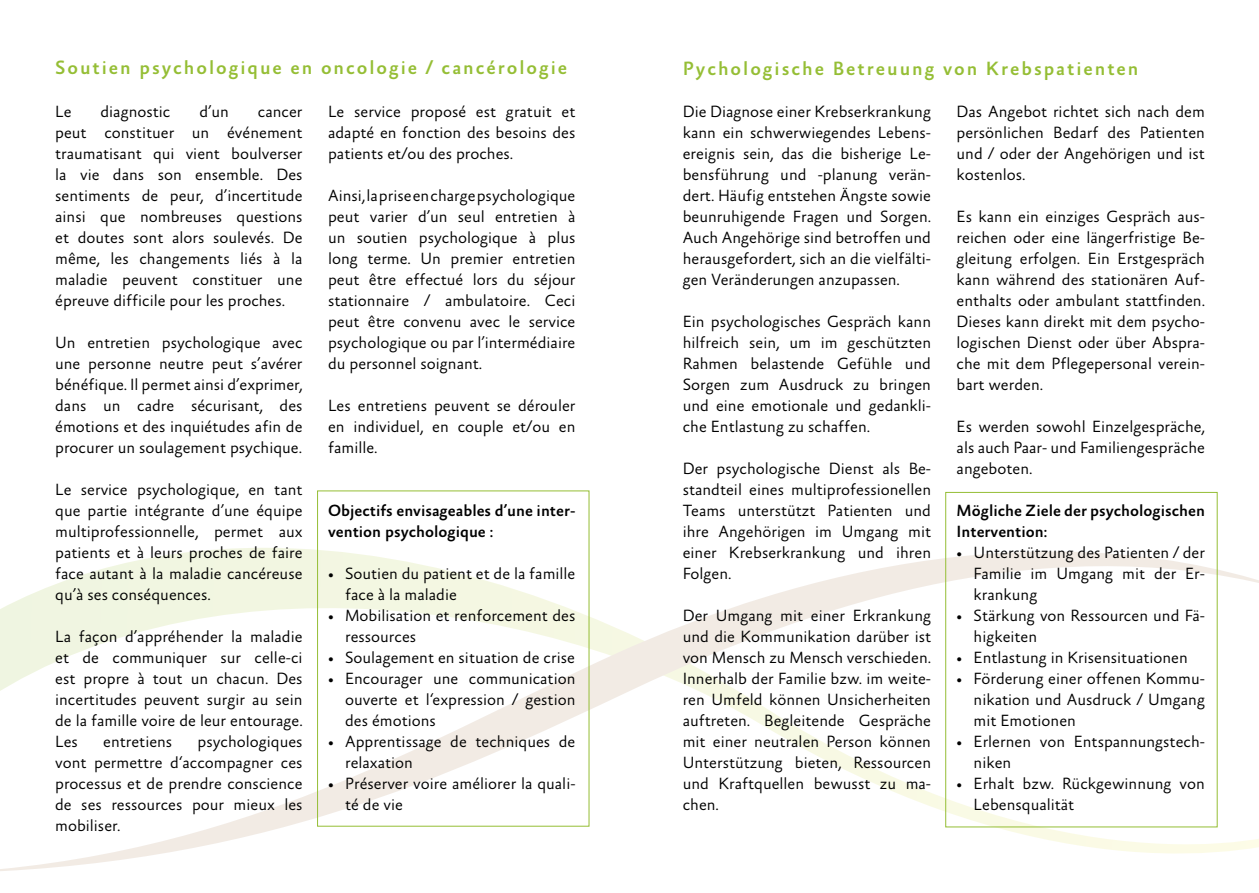
<style>
.page{position:relative;width:1259px;height:893px;background:#fff}
.page>*{position:absolute;margin:0;border:0;box-sizing:border-box;transform-origin:0 0}
.t1{font:500 19.5px "Absara Sans";letter-spacing:.1em;color:#95be35}
.t2{font:300 16.5px/21px "Absara Sans";color:#000;text-align:justify}
.t3{font:500 16.5px/21px "Absara Sans";color:#000}
</style>
<div class="page">
<svg style="left:0;top:546px;width:1259px;height:325px"></svg>
<div style="left:945px;top:492px;width:272px;height:335px;border:1px solid #95be35"></div>
<p class="t1" style="left:55px;top:57px;width:514px">Soutien psychologique en oncologie / cancérologie</p>
<p class="t2" style="left:55px;top:102px;width:18px">Le</p>
<p class="t2" style="left:100px;top:102px;width:71px">diagnostic</p>
<p class="t2" style="left:199px;top:102px;width:31px">d’un</p>
<p class="t2" style="left:328px;top:102px;width:249px">Le service proposé est gratuit et adapté en fonction des besoins des patients et/ou des proches.</p>
<p class="t2" style="left:328px;top:186px;width:249px">Ainsi, la prise en charge psychologique peut varier d’un seul entretien à un soutien psychologique à plus long terme. Un premier entretien peut être effectué lors du séjour stationnaire / ambulatoire. Ceci peut être convenu avec le service psychologique ou par l’intermédiaire du personnel soignant.</p>
<p class="t2" style="left:328px;top:396px;width:249px">Les entretiens peuvent se dérouler en individuel, en couple et/ou en famille.</p>
<p class="t2" style="left:55px;top:102px;width:249px;text-indent:203px">cancer peut constituer un événement traumatisant qui vient boulverser la vie dans son ensemble. Des sentiments de peur, d’incertitude ainsi que nombreuses questions et doutes sont alors soulevés. De même, les changements liés à la maladie peuvent constituer une épreuve difficile pour les proches.</p>
<p class="t2" style="left:55px;top:333px;width:249px">Un entretien psychologique avec une personne neutre peut s’avérer bénéfique. Il permet ainsi d’exprimer, dans un cadre sécurisant, des émotions et des inquiétudes afin de procurer un soulagement psychique.</p>
<p class="t2" style="left:55px;top:480px;width:249px">Le service psychologique, en tant que partie intégrante d’une équipe multiprofessionnelle, permet aux patients et à leurs proches de faire face autant à la maladie cancéreuse qu’à ses conséquences.</p>
<p class="t2" style="left:55px;top:627px;width:249px">La façon d’appréhender la maladie et de communiquer sur celle-ci est propre à tout un chacun. Des incertitudes peuvent surgir au sein de la famille voire de leur entourage.<br>Les</p>
<p class="t3" style="left:328px;top:501px;width:249px">Objectifs envisageables d’une inter&shy;vention psychologique :</p>
<p class="t2" style="left:345px;top:564px;width:232px;text-indent:-17px">• Soutien du patient et de la famille face à la maladie</p>
<p class="t2" style="left:345px;top:606px;width:232px;text-indent:-17px">• Mobilisation et renforcement des ressources</p>
<p class="t2" style="left:328px;top:648px;width:248px">• Soulagement en situation de crise</p>
<p class="t2" style="left:345px;top:669px;width:232px;text-indent:-17px">• Encourager une communication ouverte et l‘expression / gestion des émotions</p>
<p class="t2" style="left:345px;top:732px;width:232px;text-indent:-17px">• Apprentissage de techniques de relaxation</p>
<p class="t2" style="left:345px;top:774px;width:232px;text-indent:-17px">• Préserver voire améliorer la quali&shy;té de vie</p>
<p class="t2" style="left:55px;top:732px;width:249px;text-indent:142px">psychologiques vont permettre d‘accompagner ces processus et de prendre conscience de ses ressources pour mieux les mobiliser.</p>
<p class="t2" style="left:103px;top:732px;width:71px">entretiens</p>
<p class="t1" style="left:683px;top:58px;width:457px">Pychologische Betreuung von Krebspatienten</p>
<p class="t2" style="left:683px;top:102px;width:250px">Die Diagnose einer Krebserkrankung kann ein schwerwiegendes Lebens&shy;ereignis sein, das die bisherige Le&shy;bensführung und -planung verän&shy;dert. Häufig entstehen Ängste sowie beunruhigende Fragen und Sorgen.<br>Auch Angehörige sind betroffen und herausgefordert, sich an die vielfälti&shy;gen Veränderungen anzupassen.</p>
<p class="t2" style="left:683px;top:312px;width:250px">Ein psychologisches Gespräch kann hilfreich sein, um im geschützten Rahmen belastende Gefühle und Sorgen zum Ausdruck zu bringen und eine emotionale und gedankli&shy;che Entlastung zu schaffen.</p>
<p class="t2" style="left:683px;top:459px;width:250px">Der psychologische Dienst als Be&shy;standteil eines multiprofessionellen Teams unterstützt Patienten und ihre Angehörigen im Umgang mit einer Krebserkrankung und ihren Folgen.</p>
<p class="t2" style="left:683px;top:606px;width:250px">Der Umgang mit einer Erkrankung und die Kommunikation darüber ist von Mensch zu Mensch verschieden.<br>Innerhalb der Familie bzw. im weite&shy;ren Umfeld können Unsicherheiten auftreten. Begleitende Gespräche mit einer neutralen Person können Unterstützung bieten, Ressourcen und Kraftquellen bewusst zu ma&shy;chen.</p>
<p class="t2" style="left:956px;top:102px;width:250px">Das Angebot richtet sich nach dem persönlichen Bedarf des Patienten und / oder der Angehörigen und ist kostenlos.</p>
<p class="t2" style="left:956px;top:207px;width:250px">Es kann ein einziges Gespräch aus&shy;reichen oder eine längerfristige Be&shy;gleitung erfolgen. Ein Erstgespräch kann während des stationären Auf&shy;enthalts oder ambulant stattfinden.<br>Dieses kann direkt mit dem psycho&shy;logischen Dienst oder über Abspra&shy;che mit dem Pflegepersonal verein&shy;bart werden.</p>
<p class="t2" style="left:956px;top:417px;width:250px">Es werden sowohl Einzelgespräche, als auch Paar- und Familiengespräche angeboten.</p>
<p class="t3" style="left:956px;top:501px;width:250px">Mögliche Ziele der psychologischen<br>Intervention:</p>
<p class="t2" style="left:973px;top:543px;width:233px;text-indent:-17px">• Unterstützung des Patienten / der Familie im Umgang mit der Er&shy;krankung</p>
<p class="t2" style="left:973px;top:606px;width:233px;text-indent:-17px">• Stärkung von Ressourcen und Fä&shy;higkeiten</p>
<p class="t2" style="left:956px;top:648px;width:233px">• Entlastung in Krisensituationen</p>
<p class="t2" style="left:973px;top:669px;width:233px;text-indent:-17px">• Förderung einer offenen Kommu&shy;nikation und Ausdruck / Umgang mit Emotionen</p>
<p class="t2" style="left:973px;top:732px;width:233px;text-indent:-17px">• Erlernen von Entspannungstech&shy;niken</p>
<p class="t2" style="left:973px;top:774px;width:233px;text-indent:-17px">• Erhalt bzw. Rückgewinnung von<br>Lebensqualität</p>
</div>
